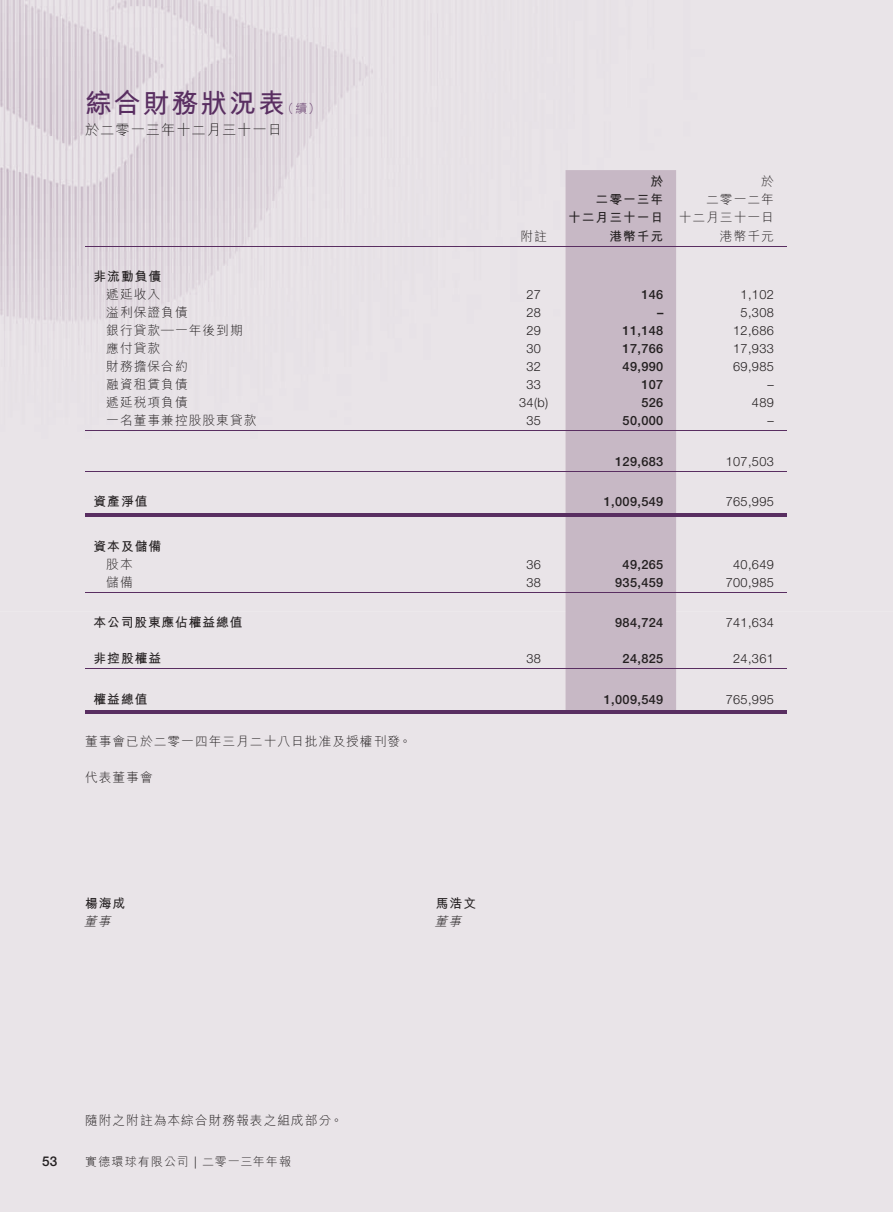
<style>
.page{position:relative;width:893px;height:1212px;background:#fff}
.page>*{position:absolute;margin:0;border:0;box-sizing:border-box;transform-origin:0 0}
.t1{font:27px "M Hei HK Bold E Ten B5 H";letter-spacing:.07em;color:#592e61}
.t2{font:14.25px "M Hei HK Light E Ten B5 H";letter-spacing:.07em;color:#231f20}
.t3{font:500 13.5px "Helvetica Neue LT Std";color:#231f20}
.t4{font:12.75px/18px "M Hei HK Light E Ten B5 H";letter-spacing:.08em;color:#231f20;text-align:right}
.t5{font:300 12.75px "Helvetica Neue LT Std";letter-spacing:.03em;color:#231f20}
.t6{font:500 12.75px "Helvetica Neue LT Std";letter-spacing:.03em;color:#231f20}
.t7{font:12.75px/18px "M Hei HK Bold E Ten B5 H";letter-spacing:.08em;color:#231f20;text-align:right}
.t8{font:italic 12.75px "M Hei HK Light E Ten B5 H";color:#231f20}
.t9{font:12px "M Hei HK Light E Ten B5 H";letter-spacing:.095em;color:#231f20}
.t10{font:12px "M Hei HK Light E Ten B5 H";color:#592e61}
.s1{font-family:"Helvetica Neue LT Std";font-weight:300}
</style>
<div class="page">
<div style="left:0;top:611px;width:893px;height:601px;background:#e9e4e8"></div>
<img style="left:0;top:0;width:893px;height:611px">
<div style="left:566px;top:170px;width:110px;height:541px;background:#c7b8c5"></div>
<hr style="left:85px;top:246px;width:702px;height:1px;background:#592e61">
<hr style="left:85px;top:430px;width:702px;height:1px;background:#592e61">
<hr style="left:85px;top:471px;width:702px;height:1px;background:#592e61">
<hr style="left:85px;top:513px;width:702px;height:3px;background:#592e61">
<hr style="left:85px;top:592px;width:702px;height:1px;background:#592e61">
<hr style="left:85px;top:668px;width:702px;height:1px;background:#592e61">
<hr style="left:85px;top:711px;width:702px;height:3px;background:#592e61">
<h1 class="t1" style="left:85px;top:93px;width:202px">綜合財務狀況表</h1>
<p class="t10" style="left:282px;top:104px;width:40px">（續）</p>
<p class="t2" style="left:85px;top:125px;width:198px">於二零一三年十二月三十一日</p>
<p class="t7" style="left:568px;top:174px;width:97px">於<br>二零一三年<br>十二月三十一日</p>
<p class="t4" style="left:679px;top:174px;width:97px">於<br>二零一二年<br>十二月三十一日</p>
<p class="t4" style="left:520px;top:228px;width:28px">附註</p>
<p class="t7" style="left:609px;top:228px;width:55px">港幣千元</p>
<p class="t4" style="left:720px;top:228px;width:55px">港幣千元</p>
<p class="t7" style="left:94px;top:269px;width:69px">非流動負債</p>
<p class="t4" style="left:106px;top:287px;width:55px">遞延收入</p>
<p class="t5" style="left:526px;top:290px;width:16px">27</p>
<p class="t6" style="left:641px;top:290px;width:23px">146</p>
<p class="t5" style="left:741px;top:290px;width:35px">1,102</p>
<p class="t4" style="left:106px;top:305px;width:83px">溢利保證負債</p>
<p class="t5" style="left:526px;top:308px;width:16px">28</p>
<p class="t6" style="left:657px;top:308px;width:8px">–</p>
<p class="t5" style="left:741px;top:308px;width:35px">5,308</p>
<p class="t4" style="left:106px;top:323px;width:138px">銀行貸款─一年後到期</p>
<p class="t5" style="left:526px;top:326px;width:16px">29</p>
<p class="t6" style="left:623px;top:326px;width:42px">11,148</p>
<p class="t5" style="left:733px;top:326px;width:42px">12,686</p>
<p class="t4" style="left:106px;top:341px;width:55px">應付貸款</p>
<p class="t5" style="left:526px;top:344px;width:16px">30</p>
<p class="t6" style="left:623px;top:344px;width:42px">17,766</p>
<p class="t5" style="left:733px;top:344px;width:42px">17,933</p>
<p class="t4" style="left:106px;top:359px;width:83px">財務擔保合約</p>
<p class="t5" style="left:526px;top:362px;width:16px">32</p>
<p class="t6" style="left:623px;top:362px;width:42px">49,990</p>
<p class="t5" style="left:733px;top:362px;width:42px">69,985</p>
<p class="t4" style="left:106px;top:377px;width:83px">融資租賃負債</p>
<p class="t5" style="left:526px;top:380px;width:16px">33</p>
<p class="t6" style="left:641px;top:380px;width:23px">107</p>
<p class="t5" style="left:767px;top:380px;width:8px">–</p>
<p class="t4" style="left:106px;top:395px;width:83px">遞延稅項負債</p>
<p class="t5" style="left:519px;top:398px;width:31px">34(b)</p>
<p class="t6" style="left:641px;top:398px;width:23px">526</p>
<p class="t5" style="left:752px;top:398px;width:23px">489</p>
<p class="t4" style="left:106px;top:413px;width:152px">一名董事兼控股股東貸款</p>
<p class="t5" style="left:526px;top:416px;width:16px">35</p>
<p class="t6" style="left:623px;top:416px;width:42px">50,000</p>
<p class="t5" style="left:767px;top:416px;width:8px">–</p>
<p class="t6" style="left:615px;top:456px;width:50px">129,683</p>
<p class="t5" style="left:726px;top:456px;width:50px">107,503</p>
<p class="t7" style="left:94px;top:494px;width:55px">資產淨值</p>
<p class="t6" style="left:604px;top:497px;width:61px">1,009,549</p>
<p class="t5" style="left:726px;top:497px;width:50px">765,995</p>
<p class="t7" style="left:94px;top:538px;width:69px">資本及儲備</p>
<p class="t4" style="left:106px;top:556px;width:28px">股本</p>
<p class="t5" style="left:526px;top:559px;width:16px">36</p>
<p class="t6" style="left:623px;top:559px;width:42px">49,265</p>
<p class="t5" style="left:733px;top:559px;width:42px">40,649</p>
<p class="t4" style="left:106px;top:574px;width:28px">儲備</p>
<p class="t5" style="left:526px;top:577px;width:16px">38</p>
<p class="t6" style="left:615px;top:577px;width:50px">935,459</p>
<p class="t5" style="left:726px;top:577px;width:50px">700,985</p>
<p class="t7" style="left:94px;top:615px;width:150px">本公司股東應佔權益總值</p>
<p class="t6" style="left:615px;top:618px;width:50px">984,724</p>
<p class="t5" style="left:726px;top:618px;width:50px">741,634</p>
<p class="t7" style="left:94px;top:651px;width:69px">非控股權益</p>
<p class="t5" style="left:526px;top:654px;width:16px">38</p>
<p class="t6" style="left:623px;top:654px;width:42px">24,825</p>
<p class="t5" style="left:733px;top:654px;width:42px">24,361</p>
<p class="t7" style="left:94px;top:691px;width:55px">權益總值</p>
<p class="t6" style="left:604px;top:694px;width:61px">1,009,549</p>
<p class="t5" style="left:726px;top:694px;width:50px">765,995</p>
<p class="t4" style="left:85px;top:734px;width:328px">董事會已於二零一四年三月二十八日批准及授權刊發。</p>
<p class="t4" style="left:85px;top:770px;width:69px">代表董事會</p>
<p class="t7" style="left:85px;top:896px;width:42px">楊海成</p>
<p class="t7" style="left:436px;top:896px;width:42px">馬浩文</p>
<p class="t8" style="left:84px;top:917px;width:31px">董事</p>
<p class="t8" style="left:435px;top:917px;width:31px">董事</p>
<p class="t4" style="left:85px;top:1113px;width:259px">隨附之附註為本綜合財務報表之組成部分。</p>
<p class="t3" style="left:42px;top:1157px;width:17px">53</p>
<p class="t9" style="left:85px;top:1157px;width:208px">實德環球有限公司 <span class="s1">|</span> 二零一三年年報</p>
</div>
